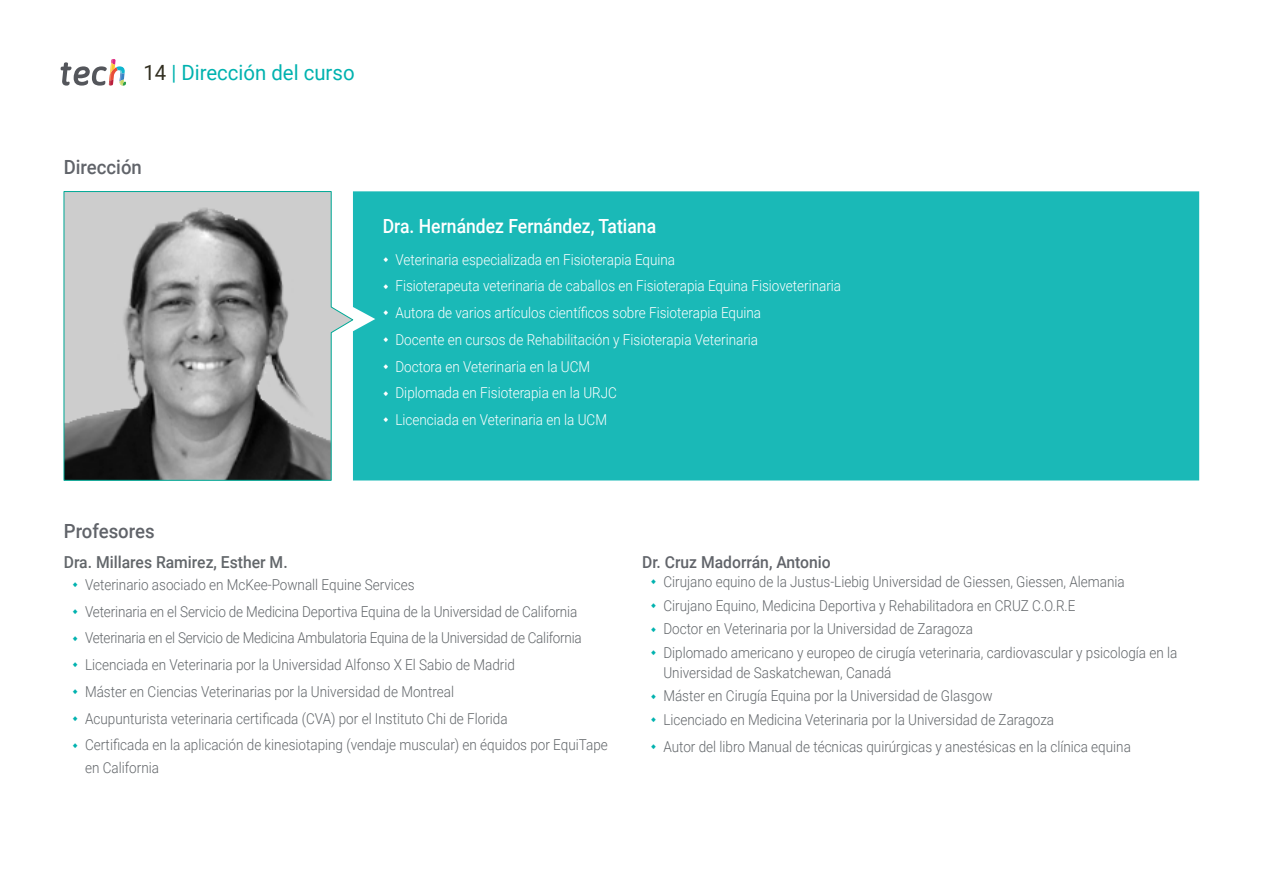
<style>
.page{position:relative;width:1263px;height:893px;background:#fff}
.page>*{position:absolute;margin:0;border:0;box-sizing:border-box;transform-origin:0 0}
.t1{font:21px "Roboto";color:#00b2af}
.t2{font:500 19.5px "Roboto";color:#fff;scale:.9 1}
.t3{font:500 19.5px "Roboto";color:#61646a;scale:.95 1}
.t4{font:500 16.5px "Roboto";color:#62666a;scale:.95 1}
.t5{font:500 16.5px "Roboto";color:#61646a;scale:.95 1}
.t6{font:300 15px/26.7px "Roboto";color:#62666a;scale:.9 1}
.t7{font:300 15px/26.7px "Roboto";color:#fff;scale:.9 1}
.s1{color:#312e20}
</style>
<div class="page">
<svg style="left:61px;top:59px;width:65px;height:27px"></svg>
<div style="left:353px;top:191px;width:846px;height:289px;background:#1ab9b7"></div>
<svg style="left:64px;top:191px;width:289px;height:290px;background:#9fa1a1"></svg>
<svg style="left:384px;top:257px;width:4px;height:5px"></svg>
<svg style="left:384px;top:284px;width:4px;height:5px"></svg>
<svg style="left:384px;top:310px;width:4px;height:5px"></svg>
<svg style="left:384px;top:337px;width:4px;height:5px"></svg>
<svg style="left:384px;top:364px;width:4px;height:5px"></svg>
<svg style="left:384px;top:391px;width:4px;height:5px"></svg>
<svg style="left:384px;top:417px;width:4px;height:5px"></svg>
<h1 class="t1" style="left:144px;top:57px;width:213px"><span class="s1">14</span> | Dirección del curso</h1>
<h2 class="t3" style="left:64px;top:154px;width:84px">Dirección</h2>
<h2 class="t3" style="left:64px;top:517px;width:97px">Profesores</h2>
<h2 class="t2" style="left:383px;top:212px;width:305px">Dra. Hernández Fernández, Tatiana</h2>
<p class="t7" style="left:395px;top:245px;width:497px">Veterinaria especializada en Fisioterapia Equina<br>Fisioterapeuta veterinaria de caballos en Fisioterapia Equina Fisioveterinaria Autora de varios artículos científicos sobre Fisioterapia Equina<br>Docente en cursos de Rehabilitación y Fisioterapia Veterinaria<br>Doctora en Veterinaria en la UCM<br>Diplomada en Fisioterapia en la URJC<br>Licenciada en Veterinaria en la UCM</p>
<p class="t4" style="left:64px;top:550px;width:237px">Dra. Millares Ramirez, Esther M.</p>
<p class="t6" style="left:85px;top:571px;width:582px">Veterinario asociado en McKee-Pownall Equine Services<br>Veterinaria en el Servicio de Medicina Deportiva Equina de la Universidad de California Veterinaria en el Servicio de Medicina Ambulatoria Equina de la Universidad de California Licenciada en Veterinaria por la Universidad Alfonso X El Sabio de Madrid<br>Máster en Ciencias Veterinarias por la Universidad de Montreal<br>Acupunturista veterinaria certificada (CVA) por el Instituto Chi de Florida<br>Certificada en la aplicación de kinesiotaping (vendaje muscular) en équidos por EquiTape</p>
<p class="t6" style="left:85px;top:754px;width:84px">en California</p>
<p class="t5" style="left:642px;top:550px;width:200px">Dr. Cruz Madorrán, Antonio</p>
<p class="t6" style="left:663px;top:569px;width:572px;line-height:23.7px">Cirujano equino de la Justus-Liebig Universidad de Giessen, Giessen, Alemania Cirujano Equino, Medicina Deportiva y Rehabilitadora en CRUZ C.O.R.E<br>Doctor en Veterinaria por la Universidad de Zaragoza<br>Diplomado americano y europeo de cirugía veterinaria, cardiovascular y psicología en la</p>
<p class="t6" style="left:663px;top:660px;width:436px;line-height:23.7px">Universidad de Saskatchewan, Canadá<br>Máster en Cirugía Equina por la Universidad de Glasgow<br>Licenciado en Medicina Veterinaria por la Universidad de Zaragoza</p>
<p class="t6" style="left:663px;top:733px;width:521px">Autor del libro Manual de técnicas quirúrgicas y anestésicas en la clínica equina</p>
</div>
